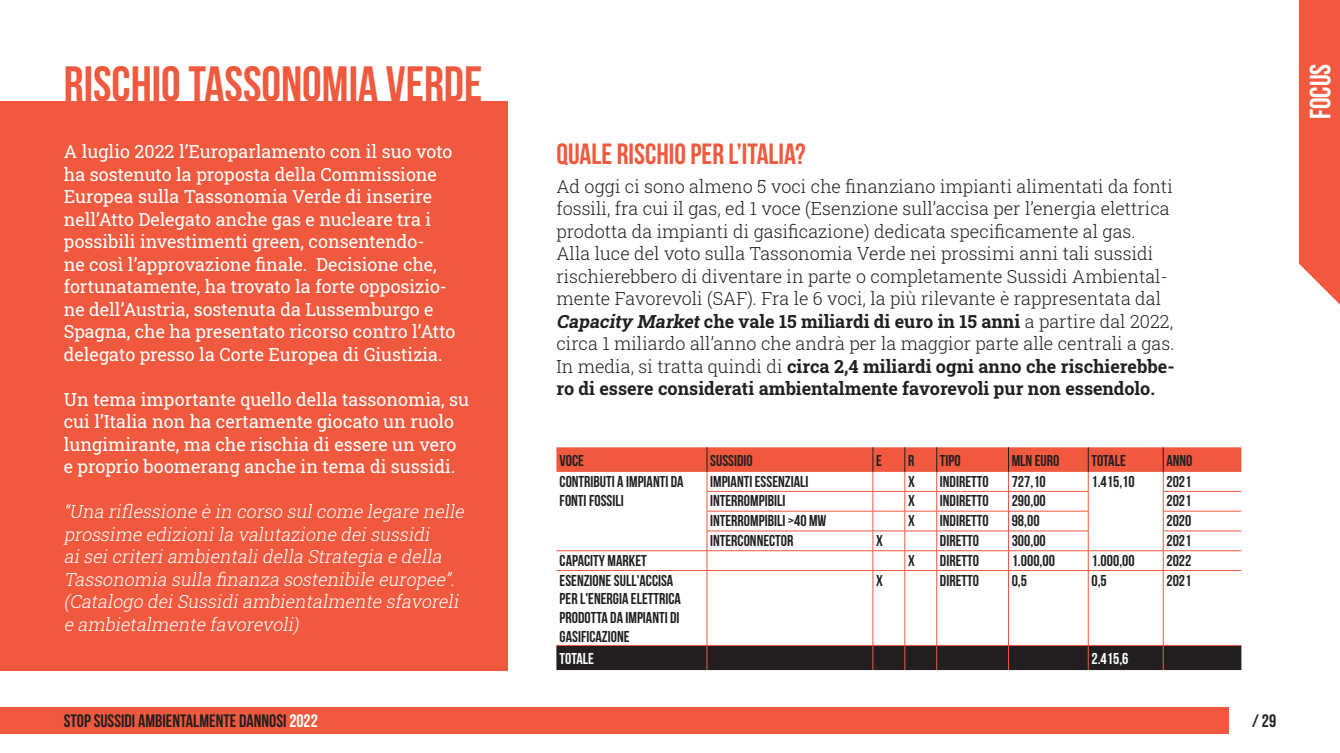
<style>
.page{position:relative;width:1340px;height:753px;background:#fff}
.page>*{position:absolute;margin:0;border:0;box-sizing:border-box;transform-origin:0 0}
.titolo_4{font:700 49.5px "Bebas Neue";color:#f0593e}
.testo_FOCUS{font:700 29.25px "Bebas Neue";color:#f0593e}
.t1{font:700 29.25px "Bebas Neue";color:#fff}
.testo_FOCUS-2{font:300 18px/22.5px "Roboto Slab";color:#231f20}
.testo_FOCUS-3{font:18px/22.5px "Roboto Slab";color:#fff}
.testo_FOCUS-4{font:italic 300 18px/22.5px "Roboto Slab";color:#fff}
.t2{font:700 18px "Bebas Neue";color:#231f20}
.t3{font:700 15.75px/18.9px "Bebas Neue";color:#231f20}
.t4{font:700 15.75px "Bebas Neue";color:#fff}
.s1{font-weight:700;font-style:italic}
.s2{font-weight:700}
.s3{color:#fff}
</style>
<div class="page">
<div style="left:0;top:707px;width:1228px;height:26px;background:#f0593e"></div>
<svg style="left:1298px;top:0;width:41px;height:304px;background:#f1674f"></svg>
<svg style="left:556px;top:447px;width:685px;height:123px"></svg>
<hr style="left:556px;top:570px;width:151px;height:1px;background:#f0593e">
<hr style="left:707px;top:570px;width:166px;height:1px;background:#f0593e">
<hr style="left:706px;top:571px;width:1px;height:74px;background:#f0593e">
<hr style="left:873px;top:570px;width:31px;height:1px;background:#f0593e">
<hr style="left:872px;top:571px;width:1px;height:74px;background:#f0593e">
<hr style="left:904px;top:570px;width:32px;height:1px;background:#f0593e">
<hr style="left:904px;top:571px;width:1px;height:74px;background:#f0593e">
<hr style="left:936px;top:570px;width:72px;height:1px;background:#f0593e">
<hr style="left:936px;top:571px;width:1px;height:74px;background:#f0593e">
<hr style="left:1008px;top:570px;width:80px;height:1px;background:#f0593e">
<hr style="left:1008px;top:571px;width:1px;height:74px;background:#f0593e">
<hr style="left:1088px;top:570px;width:75px;height:1px;background:#f0593e">
<hr style="left:1087px;top:571px;width:1px;height:74px;background:#f0593e">
<hr style="left:1163px;top:570px;width:78px;height:1px;background:#f0593e">
<hr style="left:1162px;top:571px;width:1px;height:74px;background:#f0593e">
<div style="left:556px;top:645px;width:685px;height:25px;background:#231f20"></div>
<div style="left:0;top:101px;width:508px;height:569px;background:#f0593e"></div>
<p class="titolo_4" style="left:64px;top:57px;width:420px">RISCHIO TASSONOMIA VERDE</p>
<p class="testo_FOCUS-3" style="left:64px;top:140px;width:393px">A luglio 2022 l’Europarlamento con il suo voto ha sostenuto la proposta della Commissione Europea sulla Tassonomia Verde di inserire nell’Atto Delegato anche gas e nucleare tra i possibili investimenti green, consentendo-<br>ne così l’approvazione finale. Decisione che, fortunatamente, ha trovato la forte opposizio&shy;ne dell’Austria, sostenuta da Lussemburgo e Spagna, che ha presentato ricorso contro l’Atto delegato presso la Corte Europea di Giustizia.</p>
<p class="testo_FOCUS-3" style="left:64px;top:387px;width:407px">Un tema importante quello della tassonomia, su cui l’Italia non ha certamente giocato un ruolo lungimirante, ma che rischia di essere un vero e proprio boomerang anche in tema di sussidi.</p>
<p class="testo_FOCUS-4" style="left:64px;top:500px;width:405px">“Una riflessione è in corso sulcome legare nelle prossime edizionila valutazione deisussidi aiseicriteriambientalidella Strategia e della Tassonomia sulla finanza sostenibile europee”. (Catalogo deiSussidiambientalmente sfavoreli e ambietalmente favorevoli)</p>
<p class="testo_FOCUS" style="left:556px;top:137px;width:251px">QUALE RISCHIO PER L’ITALIA?</p>
<p class="testo_FOCUS-2" style="left:556px;top:174px;width:619px">Ad oggi ci sono almeno 5 voci che finanziano impianti alimentati da fonti fossili, fra cui il gas, ed 1 voce (Esenzione sull’accisa per l’energia elettrica prodotta da impianti di gasificazione) dedicata specificamente al gas.<br>Alla luce del voto sulla Tassonomia Verde nei prossimi anni tali sussidi rischierebbero di diventare in parte o completamente Sussidi Ambiental&shy;mente Favorevoli (SAF). Fra le 6 voci, la più rilevante è rappresentata dal <span class="s1">Capacity Market</span><span class="s2">che vale 15 miliardi di euro in 15 anni</span> a partire dal 2022, circa 1 miliardo all’anno che andrà per la maggior parte alle centrali a gas.<br>In media, si tratta quindi di <span class="s2">circa 2,4 miliardi ogni anno che rischierebbe&shy;ro di essere considerati ambientalmente favorevoli pur non essendolo.</span></p>
<p class="t3" style="left:559px;top:450px;width:26px">VOCE</p>
<p class="t3" style="left:710px;top:450px;width:44px">SUSSIDIO</p>
<p class="t3" style="left:876px;top:450px;width:7px">E</p>
<p class="t3" style="left:908px;top:450px;width:8px">R</p>
<p class="t3" style="left:939px;top:450px;width:22px">TIPO</p>
<p class="t3" style="left:1011px;top:450px;width:49px">MLN EURO</p>
<p class="t3" style="left:1091px;top:450px;width:36px">TOTALE</p>
<p class="t3" style="left:1166px;top:450px;width:28px">ANNO</p>
<p class="t3" style="left:559px;top:471px;width:125px">CONTRIBUTI A IMPIANTI DA<br>FONTI FOSSILI</p>
<p class="t3" style="left:710px;top:471px;width:100px">IMPIANTI ESSENZIALI</p>
<p class="t3" style="left:908px;top:471px;width:8px">X</p>
<p class="t3" style="left:939px;top:471px;width:50px">INDIRETTO</p>
<p class="t3" style="left:1011px;top:471px;width:36px">727,10</p>
<p class="t3" style="left:1091px;top:471px;width:45px">1.415,10</p>
<p class="t3" style="left:1166px;top:471px;width:26px">2021</p>
<p class="t3" style="left:710px;top:491px;width:77px">INTERROMPIBILI</p>
<p class="t3" style="left:908px;top:491px;width:8px">X</p>
<p class="t3" style="left:939px;top:491px;width:50px">INDIRETTO</p>
<p class="t3" style="left:1011px;top:491px;width:36px">290,00</p>
<p class="t3" style="left:1166px;top:491px;width:26px">2021</p>
<p class="t3" style="left:710px;top:511px;width:118px">INTERROMPIBILI &gt;40 MW</p>
<p class="t3" style="left:908px;top:511px;width:8px">X</p>
<p class="t3" style="left:939px;top:511px;width:50px">INDIRETTO</p>
<p class="t3" style="left:1011px;top:511px;width:29px">98,00</p>
<p class="t3" style="left:1166px;top:511px;width:26px">2020</p>
<p class="t3" style="left:710px;top:531px;width:85px">INTERCONNECTOR</p>
<p class="t3" style="left:876px;top:531px;width:8px">X</p>
<p class="t3" style="left:939px;top:531px;width:40px">DIRETTO</p>
<p class="t3" style="left:1011px;top:531px;width:36px">300,00</p>
<p class="t3" style="left:1166px;top:531px;width:26px">2021</p>
<p class="t3" style="left:559px;top:550px;width:89px">CAPACITY MARKET</p>
<p class="t3" style="left:908px;top:550px;width:8px">X</p>
<p class="t3" style="left:939px;top:550px;width:40px">DIRETTO</p>
<p class="t3" style="left:1011px;top:550px;width:45px">1.000,00</p>
<p class="t3" style="left:1091px;top:550px;width:45px">1.000,00</p>
<p class="t3" style="left:1166px;top:550px;width:26px">2022</p>
<p class="t3" style="left:559px;top:570px;width:123px">ESENZIONE SULL'ACCISA<br>PER L'ENERGIA ELETTRICA<br>PRODOTTA DA IMPIANTI DI<br>GASIFICAZIONE</p>
<p class="t3" style="left:876px;top:570px;width:8px">X</p>
<p class="t3" style="left:939px;top:570px;width:40px">DIRETTO</p>
<p class="t3" style="left:1011px;top:570px;width:17px">0,5</p>
<p class="t3" style="left:1091px;top:570px;width:17px">0,5</p>
<p class="t3" style="left:1166px;top:570px;width:26px">2021</p>
<p class="t4" style="left:559px;top:649px;width:36px">TOTALE</p>
<p class="t4" style="left:1091px;top:649px;width:39px">2.415,6</p>
<p class="t2" style="left:64px;top:711px;width:255px">STOP SUSSIDI AMBIENTALMENTE DANNOSI <span class="s3">2022</span></p>
<p class="t2" style="left:1252px;top:711px;width:25px">/ 29</p>
<h2 class="t1" style="left:1304px;top:119px;width:57px;rotate:-90deg">FOCUS</h2>
</div>
